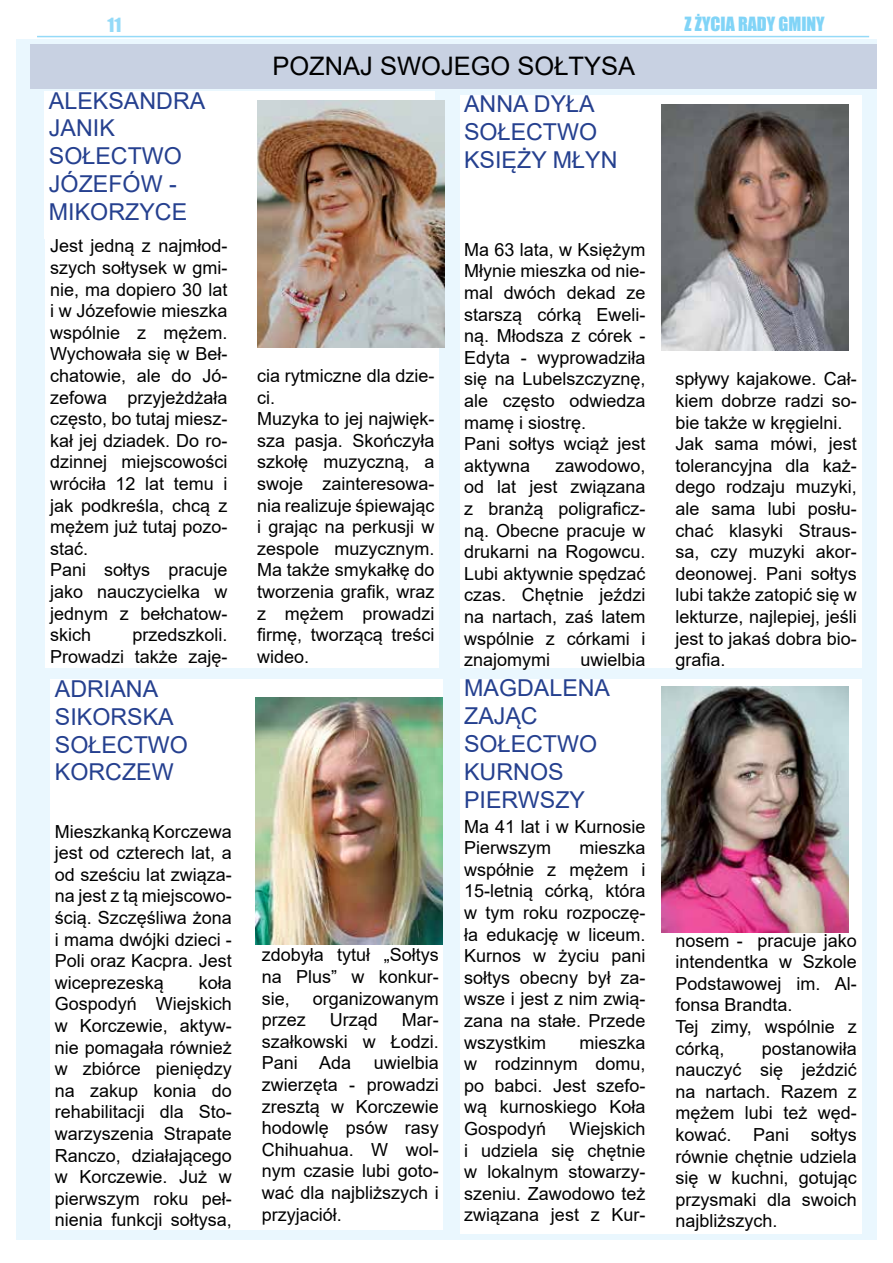
<style>
.page{position:relative;width:893px;height:1263px;background:#fff}
.page>*{position:absolute;margin:0;border:0;box-sizing:border-box;transform-origin:0 0}
.t1{font:25.5px "Arial";color:#000}
.t2{font:23.25px/27.9px "Arial";color:#25408f}
.t3{font:18px/21.6px "Arial";color:#000;text-align:justify}
.t4{font:18px "Impact";color:#81d4f7}
.t5{font:18px "Impact";color:#94daf8}
</style>
<div class="page">
<hr style="left:37px;top:36px;width:832px;height:1px;background:#94daf8">
<div style="left:16px;top:39px;width:860px;height:1201px;background:#eaf7fe"></div>
<div style="left:30px;top:44px;width:846px;height:45px;background:#c8d1e2"></div>
<div style="left:460px;top:679px;width:401px;height:148px;background:#fff"></div>
<div style="left:51px;top:821px;width:392px;height:409px;background:#fff"></div>
<div style="left:51px;top:680px;width:392px;height:141px;background:#fff"></div>
<img style="left:256px;top:698px;width:187px;height:246px">
<div style="left:460px;top:819px;width:401px;height:415px;background:#fff"></div>
<img style="left:661px;top:686px;width:187px;height:247px">
<div style="left:45px;top:92px;width:390px;height:147px;background:#fff"></div>
<div style="left:46px;top:239px;width:393px;height:429px;background:#fff"></div>
<img style="left:257px;top:101px;width:188px;height:246px">
<div style="left:460px;top:95px;width:401px;height:148px;background:#fff"></div>
<div style="left:460px;top:243px;width:401px;height:425px;background:#fff"></div>
<img style="left:661px;top:104px;width:187px;height:247px">
<p class="t5" style="left:107px;top:11px;width:15px">11</p>
<p class="t4" style="left:685px;top:10px;width:20px">ZŻYCIA</p>
<p class="t4" style="left:738px;top:10px;width:11px">RADY</p>
<p class="t4" style="left:778px;top:10px;width:11px">GMINY</p>
<h1 class="t1" style="left:272px;top:49px;width:364px">POZNAJ SWOJEGO SOŁTYSA</h1>
<p class="t2" style="left:49px;top:86px;width:158px">ALEKSANDRA<br>JANIK<br>SOŁECTWO<br>JÓZEFÓW -<br>MIKORZYCE</p>
<p class="t3" style="left:50px;top:235px;width:179px;text-align:left">Jest jedną z najmłod&shy;szych sołtysek w gmi&shy;nie, ma dopiero 30 lat i w Józefowie mieszka wspólnie z mężem.<br>Wychowała się w Beł&shy;chatowie, ale do Jó&shy;zefowa przyjeżdżała często, bo tutaj miesz&shy;kał jej dziadek. Do ro&shy;dzinnej miejscowości wróciła 12 lat temu i jak podkreśla, chcą z mężem już tutaj pozo&shy;stać.<br>Pani sołtys pracuje jako nauczycielka w jednym z bełchatow&shy;skich</p>
<p class="t3" style="left:50px;top:624px;width:179px;text-align:right">przedszkoli.<br>Prowadzi także zaję-</p>
<p class="t2" style="left:55px;top:674px;width:135px">ADRIANA<br>SIKORSKA<br>SOŁECTWO<br>KORCZEW</p>
<p class="t3" style="left:55px;top:820px;width:179px">Mieszkanką Korczewa jest od czterech lat, a od sześciu lat związa&shy;na jest z tą miejscowo&shy;ścią. Szczęśliwa żona i mama dwójki dzieci - Poli oraz Kacpra. Jest wiceprezeską</p>
<p class="t3" style="left:55px;top:971px;width:179px;text-indent:144px">koła Gospodyń Wiejskich w Korczewie, aktyw&shy;nie pomagała również w zbiórce pieniędzy na zakup konia do rehabilitacji dla Sto&shy;warzyszenia Strapate Ranczo, działającego w Korczewie. Już w pierwszym roku peł&shy;nienia funkcji sołtysa,</p>
<p class="t3" style="left:257px;top:365px;width:179px;text-align:left">cia rytmiczne dla dzie&shy;ci.<br>Muzyka to jej najwięk&shy;sza pasja. Skończyła szkołę muzyczną, a swoje zainteresowa&shy;nia realizuje śpiewając i grając na perkusji w zespole muzycznym.<br>Ma także smykałkę do tworzenia grafik, wraz z mężem prowadzi firmę, tworzącą treści wideo.</p>
<p class="t3" style="left:262px;top:944px;width:179px">zdobyła tytuł „Sołtys na Plus” w konkur&shy;sie,</p>
<p class="t3" style="left:313px;top:987px;width:128px">organizowanym</p>
<p class="t3" style="left:262px;top:1009px;width:179px;text-indent:140px">Mar&shy;szałkowski w Łodzi.<br>Pani Ada</p>
<p class="t3" style="left:262px;top:1009px;width:46px">przez</p>
<p class="t3" style="left:330px;top:1009px;width:50px">U rząd</p>
<p class="t3" style="left:262px;top:1052px;width:179px;text-indent:112px">uwielbia zwierzęta - prowadzi zresztą w Korczewie hodowlę psów rasy Chihuahua. W wol&shy;nym czasie lubi goto&shy;wać dla najbliższych i przyjaciół.</p>
<p class="t2" style="left:464px;top:90px;width:155px">ANNA DYŁA<br>SOŁECTWO<br>KSIĘŻY MŁYN</p>
<p class="t3" style="left:464px;top:238px;width:183px;text-align:left">Ma 63 lata, w Księżym<br>Młynie mieszka od nie&shy;mal dwóch dekad ze starszą córką Eweli&shy;ną. Młodsza z córek -<br>Edyta - wyprowadziła się na Lubelszczyznę, ale często odwiedza mamę i siostrę.<br>Pani sołtys wciąż jest aktywna</p>
<p class="t3" style="left:464px;top:454px;width:183px;text-indent:91px">zawodowo, od lat jest związana z branżą poligraficz&shy;ną. Obecne pracuje w drukarni na Rogowcu.<br>Lubi aktywnie spędzać czas. Chętnie jeździ na nartach, zaś latem wspólnie z córkami i znajomymi</p>
<p class="t3" style="left:581px;top:649px;width:67px">uwielbia</p>
<p class="t2" style="left:464px;top:674px;width:147px">MAGDALENA<br>ZAJĄC<br>SOŁECTWO<br>KU RNOS<br>PIERWSZY</p>
<p class="t3" style="left:464px;top:815px;width:183px">Ma 41 lat i w Kurnosie<br>Pierwszym</p>
<p class="t3" style="left:464px;top:837px;width:183px;text-indent:115px">mieszka współnie z mężem i 15-letnią córką, która w tym roku rozpoczę&shy;ła edukację w liceum.<br>Kurnos w życiu pani sołtys obecny był za&shy;wsze i jest z nim zwią&shy;zana na stałe. Przede wszystkim</p>
<p class="t3" style="left:464px;top:1031px;width:183px;text-indent:115px">mieszka w rodzinnym domu, po babci. Jest szefo&shy;wą kurnoskiego Koła Gospodyń</p>
<p class="t3" style="left:464px;top:1118px;width:183px;text-indent:105px">Wiejskich i udziela się chętnie w lokalnym stowarzy&shy;szeniu. Zawodowo też związana jest z Kur-</p>
<p class="t3" style="left:675px;top:368px;width:183px;text-align:left">spływy kajakowe. Cał&shy;kiem dobrze radzi so&shy;bie także w kręgielni.<br>Jak sama mówi, jest tolerancyjna dla każ&shy;dego rodzaju muzyki, ale sama lubi posłu&shy;chać klasyki Straus&shy;sa, czy muzyki akor&shy;deonowej. Pani sołtys lubi także zatopić się w lekturze, najlepiej, jeśli jest to jakaś dobra bio&shy;grafia.</p>
<p class="t3" style="left:675px;top:929px;width:183px;text-align:left">nosem - pracuje jako intendentka w Szkole<br>Podstawowej im. Al&shy;fonsa Brandta.<br>Tej zimy, wspólnie z córką,</p>
<p class="t3" style="left:675px;top:1037px;width:183px;text-indent:86px">postanowiła nauczyć się jeździć na nartach. Razem z mężem lubi też węd&shy;kować. Pani sołtys równie chętnie udziela się w kuchni, gotując przysmaki dla swoich najbliższych.</p>
</div>
